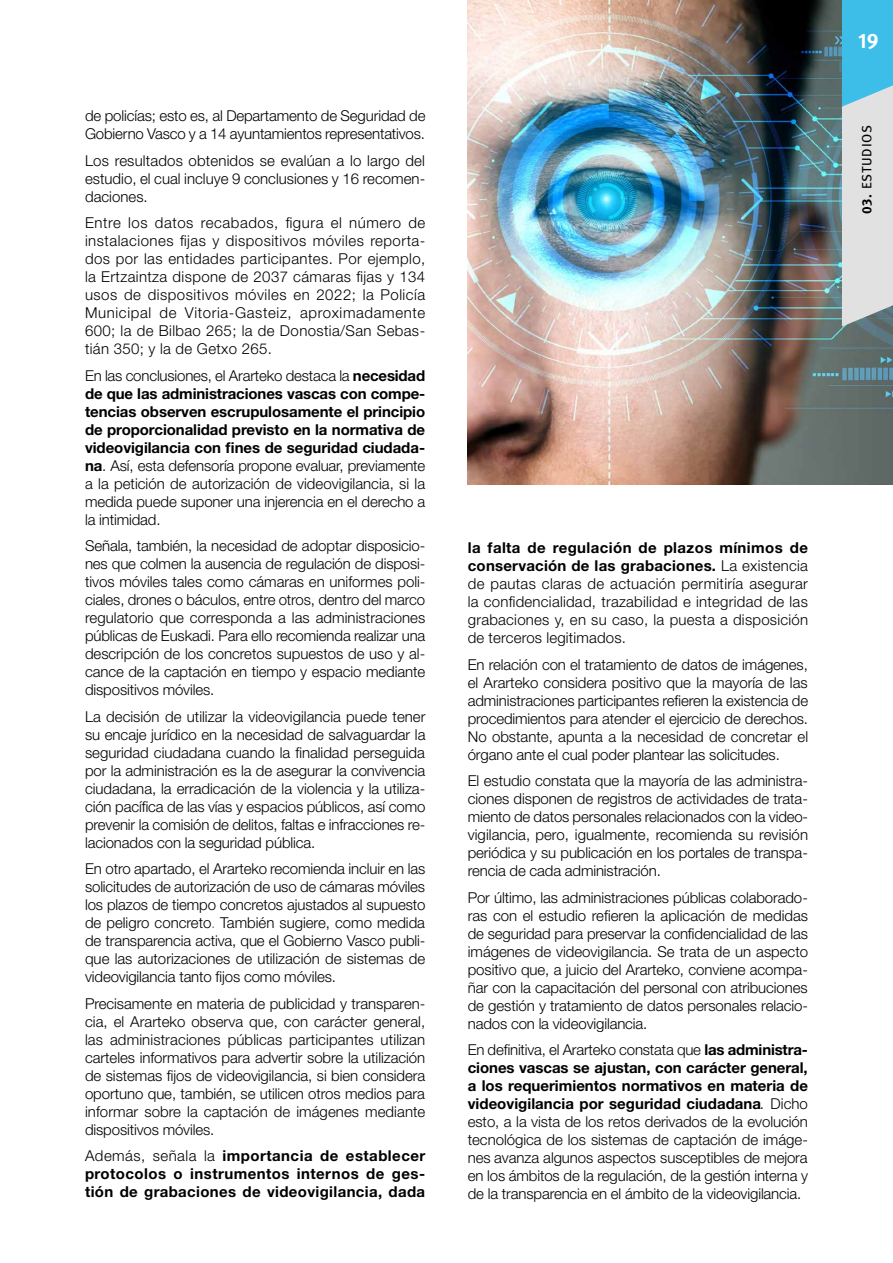
<style>
.page{position:relative;width:893px;height:1263px;background:#fff}
.page>*{position:absolute;margin:0;border:0;box-sizing:border-box;transform-origin:0 0}
.t1{font:700 21px "Meta Pro";color:#fff}
._00_TEXTO_GENERAL{font:300 15px/18px "Helvetica Neue LT Std";letter-spacing:-.01em;color:#000;text-align:justify}
._00_TEXTO_GENERAL-2{font:700 15px/18px "Helvetica Neue LT Std";letter-spacing:.025em;color:#000;text-align:justify}
.t2{font:13.5px "Meta Pro";letter-spacing:.055em;color:#000}
.s1{font-weight:700}
.s2{font-weight:100;font-stretch:condensed}
.s3{font-weight:300}
.s4{font-style:italic}
</style>
<div class="page">
<img style="left:468px;top:0;width:425px;height:485px">
<svg style="left:842px;top:0;width:51px;height:327px;background:#acd2e0"></svg>
<p class="_00_TEXTO_GENERAL" style="left:85px;top:107px;width:342px">de policías; esto es, al Departamento de Seguridad de<br>Gobierno Vasco y a 14 ayuntamientos representativos.</p>
<p class="_00_TEXTO_GENERAL" style="left:85px;top:151px;width:342px">Los resultados obtenidos se evalúan a lo largo del estudio, el cual incluye 9 conclusiones y 16 recomen&shy;daciones.</p>
<p class="_00_TEXTO_GENERAL" style="left:85px;top:214px;width:342px">Entre los datos recabados, figura el número de instalaciones fijas y dispositivos móviles reporta&shy;dos por las entidades participantes. Por ejemplo, la Ertzaintza dispone de 2037 cámaras fijas y 134 usos de dispositivos móviles en 2022; la Policía Municipal de Vitoria-Gasteiz, aproximadamente 600; la de Bilbao 265; la de Donostia/San Sebas&shy;tián 350; y la de Getxo 265.</p>
<p class="_00_TEXTO_GENERAL" style="left:85px;top:366px;width:342px">En las conclusiones, el Ararteko destaca la <span class="s1">necesidad de que las administraciones vascas con compe&shy;tencias observen escrupulosamente el principio de proporcionalidad previsto en la normativa de videovigilancia con fines de seguridad ciudada&shy;na</span>. Así, esta defensoría propone evaluar, previamente a la petición de autorización de videovigilancia, si la medida puede suponer una injerencia en el derecho a la intimidad.</p>
<p class="_00_TEXTO_GENERAL" style="left:85px;top:537px;width:342px">Señala, también, la necesidad de adoptar disposicio&shy;nes que colmen la ausencia de regulación de disposi&shy;tivos móviles tales como cámaras en uniformes poli&shy;ciales, drones o báculos, entre otros, dentro del marco regulatorio que corresponda a las administraciones públicas de Euskadi. Para ello recomienda realizar una descripción de los concretos supuestos de uso y al&shy;cance de la captación en tiempo y espacio mediante dispositivos móviles.</p>
<p class="_00_TEXTO_GENERAL" style="left:85px;top:707px;width:342px">La decisión de utilizar la videovigilancia puede tener su encaje jurídico en la necesidad de salvaguardar la seguridad ciudadana cuando la finalidad perseguida por la administración es la de asegurar la convivencia ciudadana, la erradicación de la violencia y la utiliza&shy;ción pacífica de las vías y espacios públicos, así como prevenir la comisión de delitos, faltas e infracciones re&shy;lacionados con la seguridad pública.</p>
<p class="_00_TEXTO_GENERAL" style="left:85px;top:860px;width:342px">En otro apartado, el Ararteko recomienda incluir en las solicitudes de autorización de uso de cámaras móviles los plazos de tiempo concretos ajustados al supuesto de peligro concreto<span class="s2">.</span> También sugiere, como medida de transparencia activa, que el Gobierno Vasco publi&shy;que las autorizaciones de utilización de sistemas de videovigilancia tanto fijos como móviles.</p>
<p class="_00_TEXTO_GENERAL" style="left:85px;top:994px;width:342px">Precisamente en materia de publicidad y transparen&shy;cia, el Ararteko observa que, con carácter general, las administraciones públicas participantes utilizan carteles informativos para advertir sobre la utilización de sistemas fijos de videovigilancia, si bien considera oportuno que, también, se utilicen otros medios para informar sobre la captación de imágenes mediante dispositivos móviles.</p>
<p class="_00_TEXTO_GENERAL-2" style="left:85px;top:1147px;width:342px"><span class="s3">Además, señala la</span> importancia de establecer protocolos o instrumentos internos de ges&shy;tión de grabaciones de videovigilancia, dada</p>
<p class="_00_TEXTO_GENERAL" style="left:468px;top:538px;width:342px"><span class="s1">la falta de regulación de plazos mínimos de conservación de las grabaciones.</span> La existencia de pautas claras de actuación permitiría asegurar la confidencialidad, trazabilidad e integridad de las grabaciones y, en su caso, la puesta a disposición de terceros legitimados.</p>
<p class="_00_TEXTO_GENERAL" style="left:468px;top:655px;width:342px">En relación con el tratamiento de datos de imágenes, el Ararteko considera positivo que la mayoría de las administraciones participantes refieren la existencia de procedimientos para atender el ejercicio de derechos.<br>No obstante, apunta a la necesidad de concretar el órgano ante el cual poder plantear las solicitudes.</p>
<p class="_00_TEXTO_GENERAL" style="left:468px;top:771px;width:342px">El estudio constata que la mayoría de las administra&shy;ciones disponen de registros de actividades de trata&shy;miento de datos personales relacionados con la video&shy;vigilancia, pero, igualmente, recomienda su revisión periódica y su publicación en los portales de transpa&shy;rencia de cada administración.</p>
<p class="_00_TEXTO_GENERAL" style="left:468px;top:888px;width:342px">Por último, las administraciones públicas colaborado&shy;ras con el estudio refieren la aplicación de medidas de seguridad para preservar la confidencialidad de las imágenes de videovigilancia. Se trata de un aspecto positivo que, a juicio del Ararteko, conviene acompa&shy;ñar con la capacitación del personal con atribuciones de gestión y tratamiento de datos personales relacio&shy;nados con la videovigilancia.</p>
<p class="_00_TEXTO_GENERAL" style="left:468px;top:1040px;width:342px">En definitiva, el Ararteko constata que <span class="s1">las administra&shy;ciones vascas se ajustan, con carácter general, a los requerimientos normativos en materia de videovigilancia por seguridad ciudadana</span><span class="s4">.</span> Dicho esto, a la vista de los retos derivados de la evolución tecnológica de los sistemas de captación de imáge&shy;nes avanza algunos aspectos susceptibles de mejora en los ámbitos de la regulación, de la gestión interna y de la transparencia en el ámbito de la videovigilancia.</p>
<h1 class="t1" style="left:858px;top:24px;width:22px">19</h1>
<p class="t2" style="left:857px;top:214px;width:91px;rotate:-90deg"><span class="s1">03.</span> ESTUDIOS</p>
</div>
